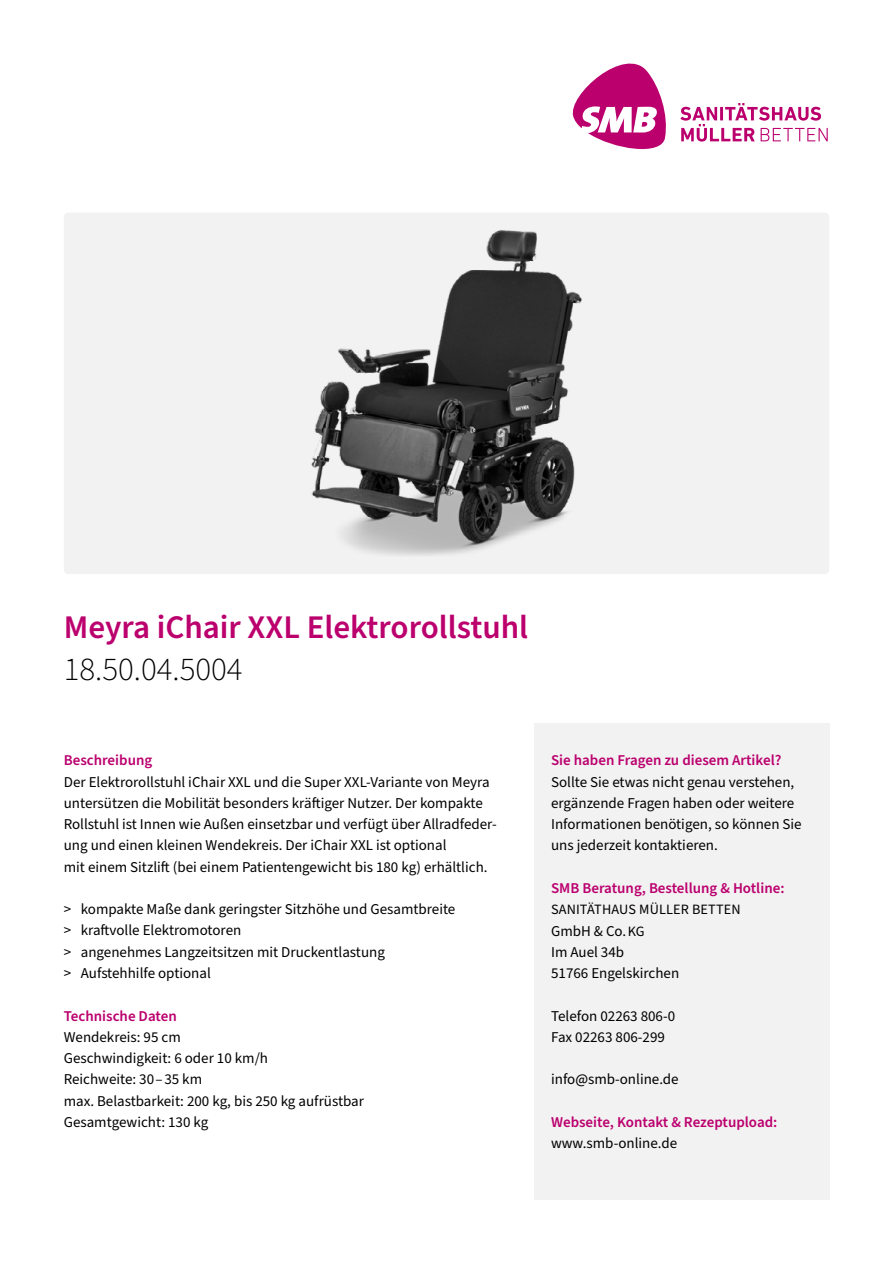
<style>
.page{position:relative;width:893px;height:1263px;background:#fff}
.page>*{position:absolute;margin:0;border:0;box-sizing:border-box;transform-origin:0 0}
.t1{font:600 33px "Source Sans Pro";color:#bb006e}
.t2{font:300 33px "Source Sans Pro";color:#000}
.t3{font:15px/21.3px "Source Sans Pro";color:#000}
.t4{font:600 15px "Source Sans Pro";color:#bb006e}
.t5{font:14.25px "Source Sans Pro";letter-spacing:.01em;color:#000}
.s1{font-size:14.25px}
</style>
<div class="page">
<div style="left:534px;top:723px;width:295px;height:476px;background:#f2f2f2"></div>
<svg style="left:572px;top:63px;width:94px;height:86px"></svg>
<svg style="left:680px;top:103px;width:148px;height:39px"></svg>
<div style="left:64px;top:213px;width:765px;height:361px;background:#f2f2f2;border-radius:4px"></div>
<img style="left:311px;top:230px;width:271px;height:326px">
<h1 class="t1" style="left:64px;top:605px;width:466px">Meyra iChair XXL Elektrorollstuhl</h1>
<h1 class="t2" style="left:64px;top:647px;width:180px">18.50.04.5004</h1>
<p class="t4" style="left:64px;top:750px;width:90px">Beschreibung</p>
<p class="t3" style="left:64px;top:771px;width:435px">Der Elektrorollstuhl iChair XXL und die Super XXL-Variante von Meyra untersützen die Mobilität besonders kräftiger Nutzer. Der kompakte Rollstuhl ist Innen wie Außen einsetzbar und verfügt über Allradfeder&shy;ung und einen kleinen Wendekreis. Der iChair XXL ist optional<br>mit einem Sitzlift (bei einem Patientengewicht bis 180 kg) erhältlich.</p>
<p class="t3" style="left:64px;top:899px;width:393px">&gt; kompakte Maße dank geringster Sitzhöhe und Gesamtbreite &gt; kraftvolle Elektromotoren<br>&gt; angenehmes Langzeitsitzen mit Druckentlastung<br>&gt; Aufstehhilfe optional</p>
<p class="t4" style="left:64px;top:1005px;width:114px">Technische Daten</p>
<p class="t3" style="left:64px;top:1027px;width:302px">Wendekreis: 95 cm<br>Geschwindigkeit: 6 oder 10 km/h<br>Reichweite: 30 – 35 km<br>max. Belastbarkeit: 200 kg, bis 250 kg aufrüstbar<br>Gesamtgewicht: 130 kg</p>
<p class="t4" style="left:551px;top:750px;width:232px">Sie haben Fragen zu diesem Artikel?</p>
<p class="t3" style="left:551px;top:771px;width:252px">Sollte Sie etwas nicht genau verstehen, ergänzende Fragen haben oder weitere Informationen benötigen, so können Sie uns jederzeit kontaktieren.</p>
<p class="t4" style="left:551px;top:878px;width:235px">SMB Beratung, Bestellung &amp; Hotline:</p>
<p class="t5" style="left:551px;top:900px;width:191px">SANITÄTHAUS MÜLLER BETTEN</p>
<p class="t3" style="left:551px;top:920px;width:130px">GmbH &amp; Co. <span class="s1">KG<br></span>Im Auel 34b<br>51766 Engelskirchen</p>
<p class="t3" style="left:551px;top:1005px;width:126px">Telefon 02263 806-0<br>Fax 02263 806-299</p>
<p class="t3" style="left:551px;top:1069px;width:129px">info@smb-online.de</p>
<p class="t4" style="left:551px;top:1112px;width:228px">Webseite, Kontakt &amp; Rezeptupload:</p>
<p class="t3" style="left:551px;top:1133px;width:128px">www.smb-online.de</p>
</div>
